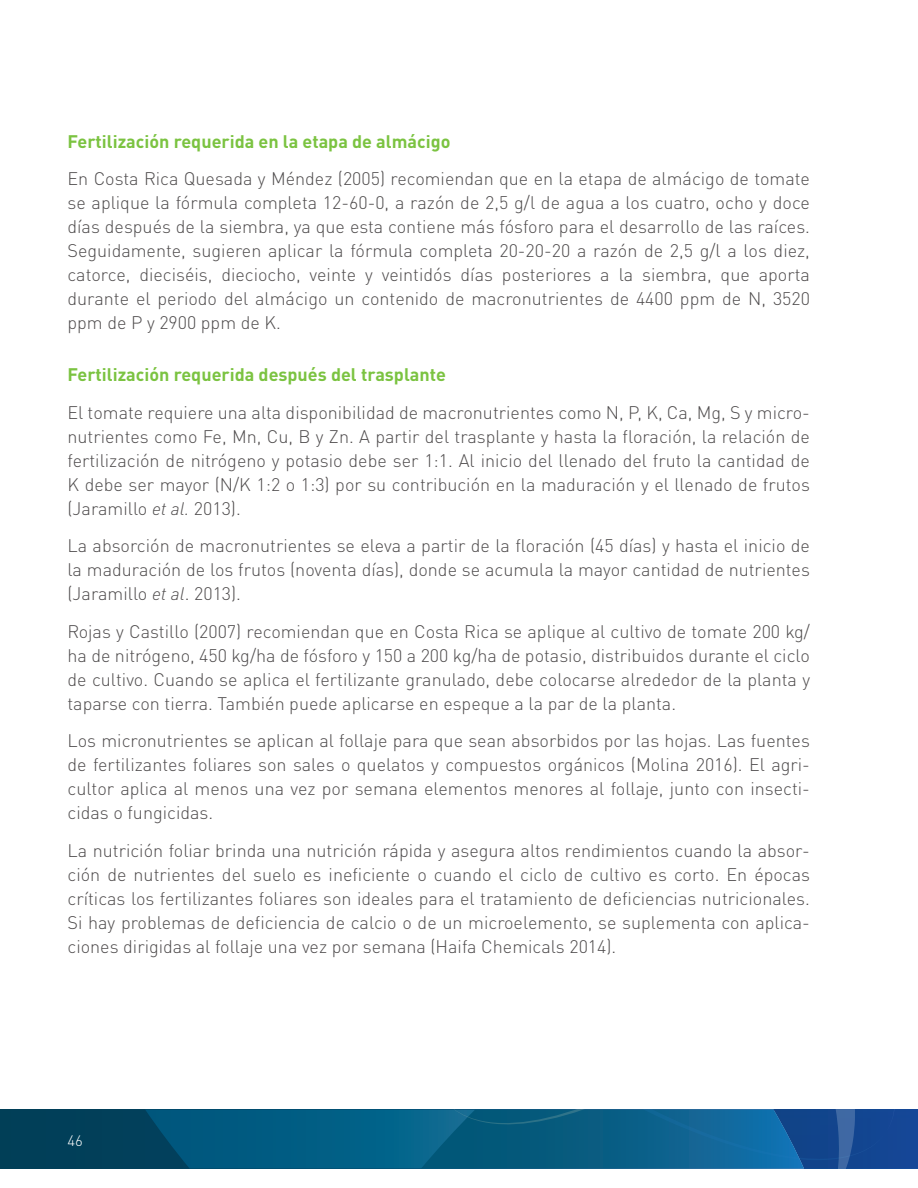
<style>
.page{position:relative;width:918px;height:1188px;background:#fff}
.page>*{position:absolute;margin:0;border:0;box-sizing:border-box;transform-origin:0 0}
.t1{font:300 18px/24px "DIN Pro";color:#4e4b4c;text-align:justify}
.t2{font:700 18px "DIN Pro";color:#7bc341}
.t3{font:300 15px "DIN Pro";color:#fff}
.s1{font-style:italic}
</style>
<div class="page">
<div style="left:0;top:1110px;width:918px;height:59px;background:#013f59"></div>
<svg style="left:146px;top:1110px;width:772px;height:59px;background:#095b88"></svg>
<p class="t2" style="left:68px;top:126px;width:385px">Fertilización requerida en la etapa de almácigo</p>
<p class="t1" style="left:68px;top:165px;width:744px">En Costa Rica Quesada y Méndez (2005) recomiendan que en la etapa de almácigo de tomate se aplique la fórmula completa 12-60-0, a razón de 2,5 g/l de agua a los cuatro, ocho y doce días después de la siembra, ya que esta contiene más fósforo para el desarrollo de las raíces.<br>Seguidamente, sugieren aplicar la fórmula completa 20-20-20 a razón de 2,5 g/l a los diez, catorce, dieciséis, dieciocho, veinte y veintidós días posteriores a la siembra, que aporta durante el periodo del almácigo un contenido de macronutrientes de 4400 ppm de N, 3520 ppm de P y 2900 ppm de K.</p>
<p class="t2" style="left:68px;top:360px;width:380px">Fertilización requerida después del trasplante</p>
<p class="t1" style="left:68px;top:399px;width:744px">El tomate requiere una alta disponibilidad de macronutrientes como N, P, K, Ca, Mg, S y micro&shy;nutrientes como Fe, Mn, Cu, B y Zn. A partir del trasplante y hasta la floración, la relación de fertilización de nitrógeno y potasio debe ser 1:1. Al inicio del llenado del fruto la cantidad de K debe ser mayor (N/K 1:2 o 1:3) por su contribución en la maduración y el llenado de frutos (Jaramillo <span class="s1">et al.</span> 2013).</p>
<p class="t1" style="left:68px;top:532px;width:744px">La absorción de macronutrientes se eleva a partir de la floración (45 días) y hasta el inicio de la maduración de los frutos (noventa días), donde se acumula la mayor cantidad de nutrientes (Jaramillo <span class="s1">et al</span>. 2013).</p>
<p class="t1" style="left:68px;top:618px;width:744px">Rojas y Castillo (2007) recomiendan que en Costa Rica se aplique al cultivo de tomate 200 kg/ ha de nitrógeno, 450 kg/ha de fósforo y 150 a 200 kg/ha de potasio, distribuidos durante el ciclo de cultivo. Cuando se aplica el fertilizante granulado, debe colocarse alrededor de la planta y taparse con tierra. También puede aplicarse en espeque a la par de la planta.</p>
<p class="t1" style="left:68px;top:727px;width:744px">Los micronutrientes se aplican al follaje para que sean absorbidos por las hojas. Las fuentes de fertilizantes foliares son sales o quelatos y compuestos orgánicos (Molina 2016). El agri&shy;cultor aplica al menos una vez por semana elementos menores al follaje, junto con insecti&shy;cidas o fungicidas.</p>
<p class="t1" style="left:68px;top:837px;width:744px">La nutrición foliar brinda una nutrición rápida y asegura altos rendimientos cuando la absor&shy;ción de nutrientes del suelo es ineficiente o cuando el ciclo de cultivo es corto. En épocas críticas los fertilizantes foliares son ideales para el tratamiento de deficiencias nutricionales.<br>Si hay problemas de deficiencia de calcio o de un microelemento, se suplementa con aplica&shy;ciones dirigidas al follaje una vez por semana (Haifa Chemicals 2014).</p>
<p class="t3" style="left:68px;top:1129px;width:17px">46</p>
</div>
